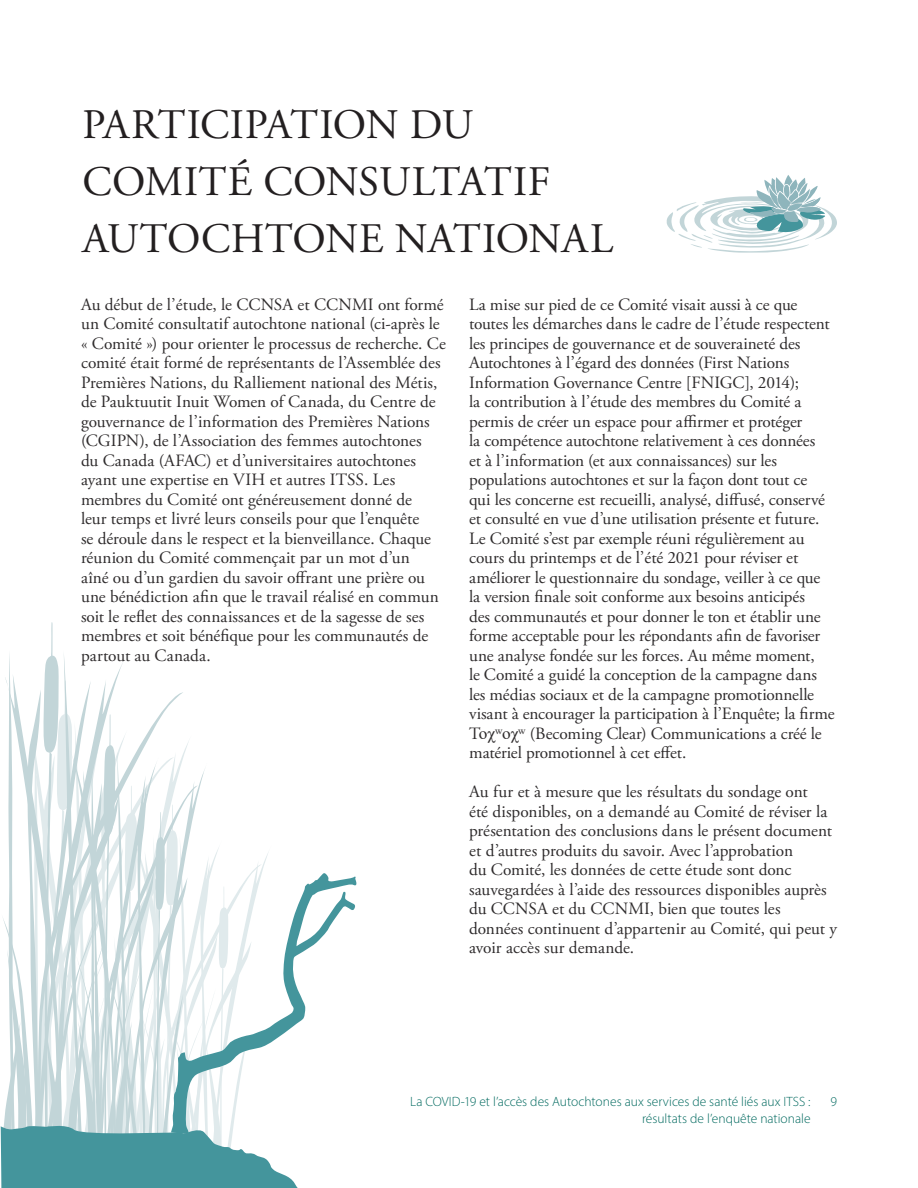
<style>
.page{position:relative;width:918px;height:1188px;background:#fff}
.page>*{position:absolute;margin:0;border:0;box-sizing:border-box;transform-origin:0 0}
.t1{font:42px/57px "Adobe Garamond Pro";letter-spacing:.005em;color:#231f20}
.t2{font:17.25px/19.5px "Adobe Garamond Pro";letter-spacing:-.005em;color:#2e2b2c}
.t3{font:300 13.5px "Myriad Pro";color:#01695f}
.s1{font-family:"Times New Roman"}
</style>
<div class="page">
<svg style="left:666px;top:175px;width:171px;height:78px"></svg>
<svg style="left:0;top:622px;width:298px;height:566px"></svg>
<svg style="left:171px;top:873px;width:186px;height:261px"></svg>
<h1 class="t1" style="left:82px;top:98px;width:532px">PARTICIPATION DU<br>COMITÉ CONSULTATIF<br>AUTOCHTONE NATIONAL</h1>
<p class="t2" style="left:81px;top:295px;width:366px">Au début de l’étude, le CCNSA et CCNMI ont formé un Comité consultatif autochtone national (ci-après le « Comité ») pour orienter le processus de recherche. Ce comité était formé de représentants de l’Assemblée des Premières Nations, du Ralliement national des Métis, de Pauktuutit Inuit Women of Canada, du Centre de gouvernance de l’information des Premières Nations (CGIPN), de l’Association des femmes autochtones<br>du Canada (AFAC) et d’universitaires autochtones ayant une expertise en VIH et autres ITSS. Les membres du Comité ont généreusement donné de<br>leur temps et livré leurs conseils pour que l’enquête<br>se déroule dans le respect et la bienveillance. Chaque réunion du Comité commençait par un mot d’un<br>aîné ou d’un gardien du savoir offrant une prière ou une bénédiction afin que le travail réalisé en commun soit le reflet des connaissances et de la sagesse de ses membres et soit bénéfique pour les communautés de partout au Canada.</p>
<p class="t2" style="left:469px;top:295px;width:367px">La mise sur pied de ce Comité visait aussi à ce que toutes les démarches dans le cadre de l’étude respectent les principes de gouvernance et de souveraineté des Autochtones à l’égard des données (First Nations Information Governance Centre [FNIGC], 2014);<br>la contribution à l’étude des membres du Comité a permis de créer un espace pour affirmer et protéger<br>la compétence autochtone relativement à ces données<br>et à l’information (et aux connaissances) sur les populations autochtones et sur la façon dont tout ce<br>qui les concerne est recueilli, analysé, diffusé, conservé et consulté en vue d’une utilisation présente et future.<br>Le Comité s’est par exemple réuni régulièrement au cours du printemps et de l’été 2021 pour réviser et améliorer le questionnaire du sondage, veiller à ce que la version finale soit conforme aux besoins anticipés<br>des communautés et pour donner le ton et établir une forme acceptable pour les répondants afin de favoriser une analyse fondée sur les forces. Au même moment,<br>le Comité a guidé la conception de la campagne dans les médias sociaux et de la campagne promotionnelle visant à encourager la participation à l’Enquête; la firme T<span class="s1">oχʷoχʷ</span> (Becoming Clear) Communications a créé le matériel promotionnel à cet effet.</p>
<p class="t2" style="left:469px;top:782px;width:369px">Au fur et à mesure que les résultats du sondage ont<br>été disponibles, on a demandé au Comité de réviser la présentation des conclusions dans le présent document et d’autres produits du savoir. Avec l’approbation<br>du Comité, les données de cette étude sont donc sauvegardées à l’aide des ressources disponibles auprès du CCNSA et du CCNMI, bien que toutes les données continuent d’appartenir au Comité, qui peut y avoir accès sur demande.</p>
<p class="t3" style="left:410px;top:1094px;width:402px">La COVID-19 et l’accès des Autochtones aux services de santé liés aux ITSS :</p>
<p class="t3" style="left:830px;top:1094px;width:8px">9</p>
<p class="t3" style="left:642px;top:1110px;width:170px">résultats de l’enquête nationale</p>
</div>
